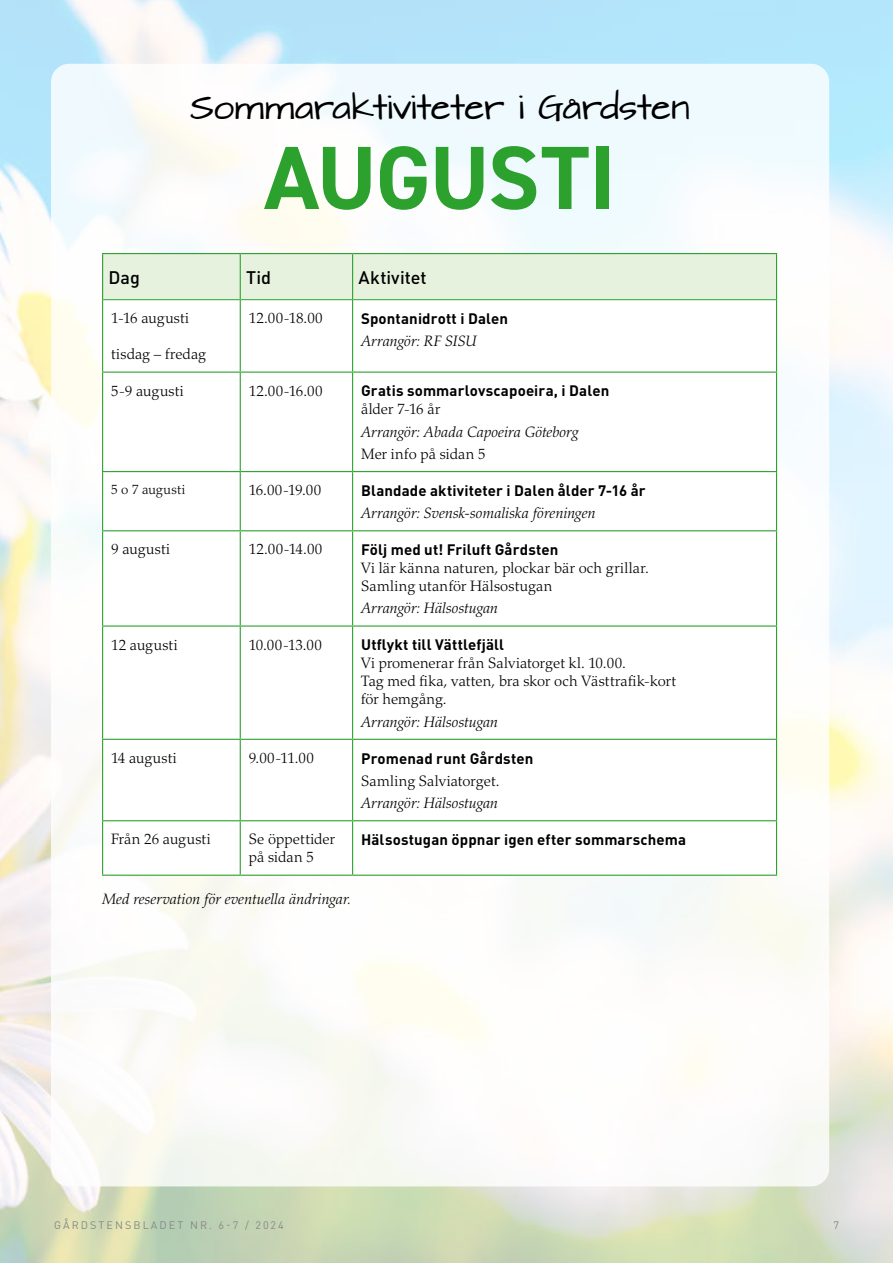
<style>
.page{position:relative;width:893px;height:1263px;background:#fff}
.page>*{position:absolute;margin:0;border:0;box-sizing:border-box;transform-origin:0 0}
.t1{font:700 90px "DIN2014";letter-spacing:-.01em;color:#2da12e}
.t2{font:30px "Architects Daughter";letter-spacing:-.02em;color:#000}
.t3{font:500 18px "DIN Pro";color:#000}
.t4{font:300 15px/18px "Palatino LT Std";letter-spacing:.01em;color:#000}
.t5{font:700 15px "DIN Pro";letter-spacing:.01em;color:#000}
.t6{font:italic 300 15px "Palatino LT Std";letter-spacing:.005em;color:#000}
.t7{font:300 13.5px "Palatino LT Std";letter-spacing:.015em;color:#000}
.t8{font:10.8px "DIN Pro";letter-spacing:.19em;color:#878988}
</style>
<div class="page">
<img style="left:0;top:0;width:893px;height:1263px">
<div style="left:51px;top:64px;width:778px;height:1122px;background:linear-gradient(to right,#fbfbf8,#f8fcfc);border-radius:18px"></div>
<div style="left:103px;top:254px;width:673px;height:45px;background:#e6f1de"></div>
<svg style="left:103px;top:300px;width:673px;height:575px"></svg>
<hr style="left:103px;top:299px;width:137px;height:1px;background:#2da12e">
<hr style="left:241px;top:299px;width:111px;height:1px;background:#2da12e">
<hr style="left:353px;top:299px;width:423px;height:1px;background:#2da12e">
<hr style="left:102px;top:253px;width:138px;height:1px;background:#2da12e">
<hr style="left:102px;top:254px;width:1px;height:46px;background:#2da12e">
<hr style="left:240px;top:253px;width:113px;height:1px;background:#2da12e">
<hr style="left:240px;top:254px;width:1px;height:46px;background:#2da12e">
<hr style="left:353px;top:253px;width:424px;height:1px;background:#2da12e">
<hr style="left:352px;top:254px;width:1px;height:46px;background:#2da12e">
<hr style="left:776px;top:254px;width:1px;height:46px;background:#2da12e">
<hr style="left:102px;top:300px;width:1px;height:71px;background:#2da12e">
<hr style="left:240px;top:300px;width:1px;height:71px;background:#2da12e">
<hr style="left:352px;top:300px;width:1px;height:71px;background:#2da12e">
<hr style="left:776px;top:300px;width:1px;height:71px;background:#2da12e">
<hr style="left:102px;top:371px;width:138px;height:2px;background:#2da12e">
<hr style="left:102px;top:373px;width:1px;height:98px;background:#2da12e">
<hr style="left:240px;top:371px;width:113px;height:2px;background:#2da12e">
<hr style="left:240px;top:373px;width:1px;height:98px;background:#2da12e">
<hr style="left:353px;top:371px;width:424px;height:2px;background:#2da12e">
<hr style="left:352px;top:373px;width:1px;height:98px;background:#2da12e">
<hr style="left:776px;top:373px;width:1px;height:98px;background:#2da12e">
<hr style="left:102px;top:471px;width:138px;height:1px;background:#2da12e">
<hr style="left:102px;top:472px;width:1px;height:58px;background:#2da12e">
<hr style="left:240px;top:471px;width:113px;height:1px;background:#2da12e">
<hr style="left:240px;top:472px;width:1px;height:58px;background:#2da12e">
<hr style="left:353px;top:471px;width:424px;height:1px;background:#2da12e">
<hr style="left:352px;top:472px;width:1px;height:58px;background:#2da12e">
<hr style="left:776px;top:472px;width:1px;height:58px;background:#2da12e">
<hr style="left:102px;top:530px;width:138px;height:1px;background:#2da12e">
<hr style="left:102px;top:531px;width:1px;height:94px;background:#2da12e">
<hr style="left:240px;top:530px;width:113px;height:1px;background:#2da12e">
<hr style="left:240px;top:531px;width:1px;height:94px;background:#2da12e">
<hr style="left:353px;top:530px;width:424px;height:1px;background:#2da12e">
<hr style="left:352px;top:531px;width:1px;height:94px;background:#2da12e">
<hr style="left:776px;top:531px;width:1px;height:94px;background:#2da12e">
<hr style="left:102px;top:625px;width:138px;height:2px;background:#2da12e">
<hr style="left:102px;top:627px;width:1px;height:112px;background:#2da12e">
<hr style="left:240px;top:625px;width:113px;height:2px;background:#2da12e">
<hr style="left:240px;top:627px;width:1px;height:112px;background:#2da12e">
<hr style="left:353px;top:625px;width:424px;height:2px;background:#2da12e">
<hr style="left:352px;top:627px;width:1px;height:112px;background:#2da12e">
<hr style="left:776px;top:627px;width:1px;height:112px;background:#2da12e">
<hr style="left:102px;top:739px;width:138px;height:1px;background:#2da12e">
<hr style="left:102px;top:740px;width:1px;height:80px;background:#2da12e">
<hr style="left:240px;top:739px;width:113px;height:1px;background:#2da12e">
<hr style="left:240px;top:740px;width:1px;height:80px;background:#2da12e">
<hr style="left:353px;top:739px;width:424px;height:1px;background:#2da12e">
<hr style="left:352px;top:740px;width:1px;height:80px;background:#2da12e">
<hr style="left:776px;top:740px;width:1px;height:80px;background:#2da12e">
<hr style="left:102px;top:820px;width:138px;height:1px;background:#2da12e">
<hr style="left:102px;top:821px;width:1px;height:54px;background:#2da12e">
<hr style="left:240px;top:820px;width:113px;height:1px;background:#2da12e">
<hr style="left:240px;top:821px;width:1px;height:54px;background:#2da12e">
<hr style="left:353px;top:820px;width:424px;height:1px;background:#2da12e">
<hr style="left:352px;top:821px;width:1px;height:54px;background:#2da12e">
<hr style="left:776px;top:821px;width:1px;height:54px;background:#2da12e">
<hr style="left:102px;top:875px;width:138px;height:1px;background:#2da12e">
<hr style="left:240px;top:875px;width:113px;height:1px;background:#2da12e">
<hr style="left:353px;top:875px;width:424px;height:1px;background:#2da12e">
<h2 class="t2" style="left:190px;top:91px;width:501px">Sommaraktiviteter i Gårdsten</h2>
<h1 class="t1" style="left:264px;top:118px;width:353px">AUGUSTI</h1>
<p class="t3" style="left:109px;top:265px;width:33px">Dag</p>
<p class="t3" style="left:246px;top:265px;width:26px">Tid</p>
<p class="t3" style="left:359px;top:265px;width:69px">Aktivitet</p>
<p class="t4" style="left:111px;top:309px;width:80px">1-16 augusti</p>
<p class="t4" style="left:111px;top:345px;width:96px">tisdag – fredag</p>
<p class="t4" style="left:249px;top:309px;width:76px">12.00-18.00</p>
<p class="t5" style="left:361px;top:308px;width:149px">Spontanidrott i Dalen</p>
<p class="t6" style="left:361px;top:332px;width:117px">Arrangör: RF SISU</p>
<p class="t4" style="left:111px;top:382px;width:74px">5-9 augusti</p>
<p class="t4" style="left:249px;top:382px;width:75px">12.00-16.00</p>
<p class="t5" style="left:361px;top:381px;width:250px">Gratis sommarlovscapoeira, i Dalen</p>
<p class="t4" style="left:361px;top:400px;width:81px">ålder 7-16 år</p>
<p class="t6" style="left:361px;top:423px;width:219px">Arrangör: Abada Capoeira Göteborg</p>
<p class="t4" style="left:361px;top:445px;width:126px">Mer info på sidan 5</p>
<p class="t7" style="left:111px;top:482px;width:76px">5 o 7 augusti</p>
<p class="t4" style="left:249px;top:481px;width:74px">16.00-19.00</p>
<p class="t5" style="left:361px;top:480px;width:286px">Blandade aktiviteter i Dalen ålder 7-16 år</p>
<p class="t6" style="left:361px;top:504px;width:236px">Arrangör: Svensk-somaliska föreningen</p>
<p class="t4" style="left:111px;top:541px;width:60px">9 augusti</p>
<p class="t4" style="left:249px;top:541px;width:75px">12.00-14.00</p>
<p class="t5" style="left:361px;top:539px;width:199px">Följ med ut! Friluft Gårdsten</p>
<p class="t4" style="left:361px;top:559px;width:289px">Vi lär känna naturen, plockar bär och grillar.<br>Samling utanför Hälsostugan</p>
<p class="t6" style="left:361px;top:600px;width:138px">Arrangör: Hälsostugan</p>
<p class="t4" style="left:111px;top:636px;width:68px">12 augusti</p>
<p class="t4" style="left:249px;top:636px;width:75px">10.00-13.00</p>
<p class="t5" style="left:361px;top:635px;width:144px">Utflykt till Vättlefjäll</p>
<p class="t4" style="left:361px;top:654px;width:317px">Vi promenerar från Salviatorget kl. 10.00.<br>Tag med fika, vatten, bra skor och Västtrafik-kort för hemgång.</p>
<p class="t6" style="left:361px;top:713px;width:138px">Arrangör: Hälsostugan</p>
<p class="t4" style="left:111px;top:749px;width:67px">14 augusti</p>
<p class="t4" style="left:249px;top:749px;width:67px">9.00-11.00</p>
<p class="t5" style="left:361px;top:748px;width:174px">Promenad runt Gårdsten</p>
<p class="t4" style="left:361px;top:772px;width:140px">Samling Salviatorget.</p>
<p class="t6" style="left:361px;top:794px;width:138px">Arrangör: Hälsostugan</p>
<p class="t4" style="left:111px;top:830px;width:101px">Från 26 augusti</p>
<p class="t4" style="left:249px;top:830px;width:88px">Se öppettider på sidan 5</p>
<p class="t5" style="left:361px;top:829px;width:327px">Hälsostugan öppnar igen efter sommarschema</p>
<p class="t6" style="left:102px;top:890px;width:251px">Med reservation för eventuella ändringar.</p>
<p class="t8" style="left:54px;top:1217px;width:231px">GÅRDSTENSBLADET NR. 6-7 / 2024</p>
<p class="t8" style="left:833px;top:1217px;width:7px">7</p>
</div>
